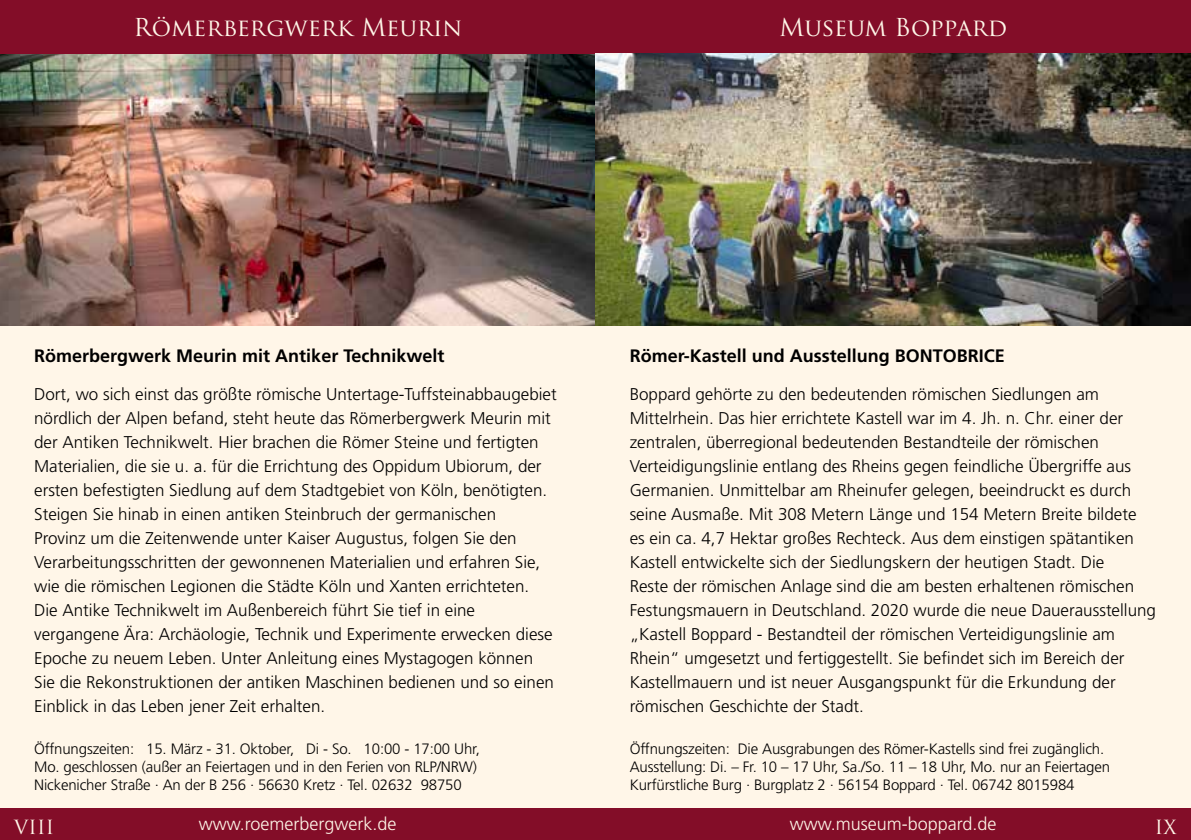
<style>
.page{position:relative;width:1191px;height:840px;background:#fff}
.page>*{position:absolute;margin:0;border:0;box-sizing:border-box;transform-origin:0 0}
.t1{font:24px "Trajan Pro";color:#fff6e8}
.t2{font:19px "Trajan Pro";letter-spacing:.01em;color:#fff6e8}
.t3{font:700 18px "Frutiger";color:#000}
.t4{font:300 18px "Frutiger";color:#fff6e8}
.t5{font:300 17px/24px "Frutiger";color:#000}
.t6{font:300 15px/18px "Frutiger";letter-spacing:-.01em;color:#000}
</style>
<div class="page">
<div style="left:0;top:0;width:1191px;height:839px;background:#fff6e8"></div>
<div style="left:0;top:807px;width:1191px;height:32px;background:#830d28"></div>
<img style="left:0;top:53px;width:595px;height:272px">
<div style="left:0;top:0;width:1191px;height:53px;background:#830d28"></div>
<img style="left:595px;top:53px;width:596px;height:272px">
<h1 class="t1" style="left:133px;top:12px;width:330px">Römerbergwerk Meurin</h1>
<h1 class="t1" style="left:779px;top:12px;width:229px">Museum Boppard</h1>
<p class="t3" style="left:34px;top:345px;width:412px">Römerbergwerk Meurin mit Antiker Technikwelt</p>
<p class="t5" style="left:34px;top:382px;width:524px">Dort, wo sich einst das größte römische Untertage-Tuffsteinabbaugebiet nördlich der Alpen befand, steht heute das Römerbergwerk Meurin mit der Antiken Technikwelt. Hier brachen die Römer Steine und fertigten Materialien, die sie u. a. für die Errichtung des Oppidum Ubiorum, der ersten befestigten Siedlung auf dem Stadtgebiet von Köln, benötigten.<br>Steigen Sie hinab in einen antiken Steinbruch der germanischen<br>Provinz um die Zeitenwende unter Kaiser Augustus, folgen Sie den Verarbeitungsschritten der gewonnenen Materialien und erfahren Sie, wie die römischen Legionen die Städte Köln und Xanten errichteten.<br>Die Antike Technikwelt im Außenbereich führt Sie tief in eine vergangene Ära: Archäologie, Technik und Experimente erwecken diese Epoche zu neuem Leben. Unter Anleitung eines Mystagogen können Sie die Rekonstruktionen der antiken Maschinen bedienen und so einen Einblick in das Leben jener Zeit erhalten.</p>
<p class="t6" style="left:34px;top:739px;width:447px">Öffnungszeiten: 15. März - 31. Oktober, Di - So. 10:00 - 17:00 Uhr,<br>Mo. geschlossen (außer an Feiertagen und in den Ferien von RLP/NRW)<br>Nickenicher Straße · An der B 256 · 56630 Kretz · Tel. 02632 98750</p>
<p class="t4" style="left:199px;top:813px;width:199px">www.roemerbergwerk.de</p>
<p class="t3" style="left:629px;top:345px;width:377px">Römer-Kastell und Ausstellung BONTOBRICE</p>
<p class="t5" style="left:629px;top:382px;width:528px">Boppard gehörte zu den bedeutenden römischen Siedlungen am Mittelrhein. Das hier errichtete Kastell war im 4. Jh. n. Chr. einer der zentralen, überregional bedeutenden Bestandteile der römischen Verteidigungslinie entlang des Rheins gegen feindliche Übergriffe aus Germanien. Unmittelbar am Rheinufer gelegen, beeindruckt es durch seine Ausmaße. Mit 308 Metern Länge und 154 Metern Breite bildete<br>es ein ca. 4,7 Hektar großes Rechteck. Aus dem einstigen spätantiken Kastell entwickelte sich der Siedlungskern der heutigen Stadt. Die<br>Reste der römischen Anlage sind die am besten erhaltenen römischen Festungsmauern in Deutschland. 2020 wurde die neue Dauerausstellung „Kastell Boppard - Bestandteil der römischen Verteidigungslinie am Rhein“ umgesetzt und fertiggestellt. Sie befindet sich im Bereich der Kastellmauern und ist neuer Ausgangspunkt für die Erkundung der römischen Geschichte der Stadt.</p>
<p class="t6" style="left:629px;top:739px;width:482px">Öffnungszeiten: Die Ausgrabungen des Römer-Kastells sind frei zugänglich.<br>Ausstellung: Di. – Fr. 10 – 17 Uhr, Sa./So. 11 – 18 Uhr, Mo. nur an Feiertagen<br>Kurfürstliche Burg · Burgplatz 2 · 56154 Boppard · Tel. 06742 8015984</p>
<p class="t2" style="left:14px;top:814px;width:41px">VIII</p>
<p class="t4" style="left:790px;top:813px;width:208px">www.museum-boppard.de</p>
<p class="t2" style="left:1155px;top:814px;width:23px">IX</p>
</div>
